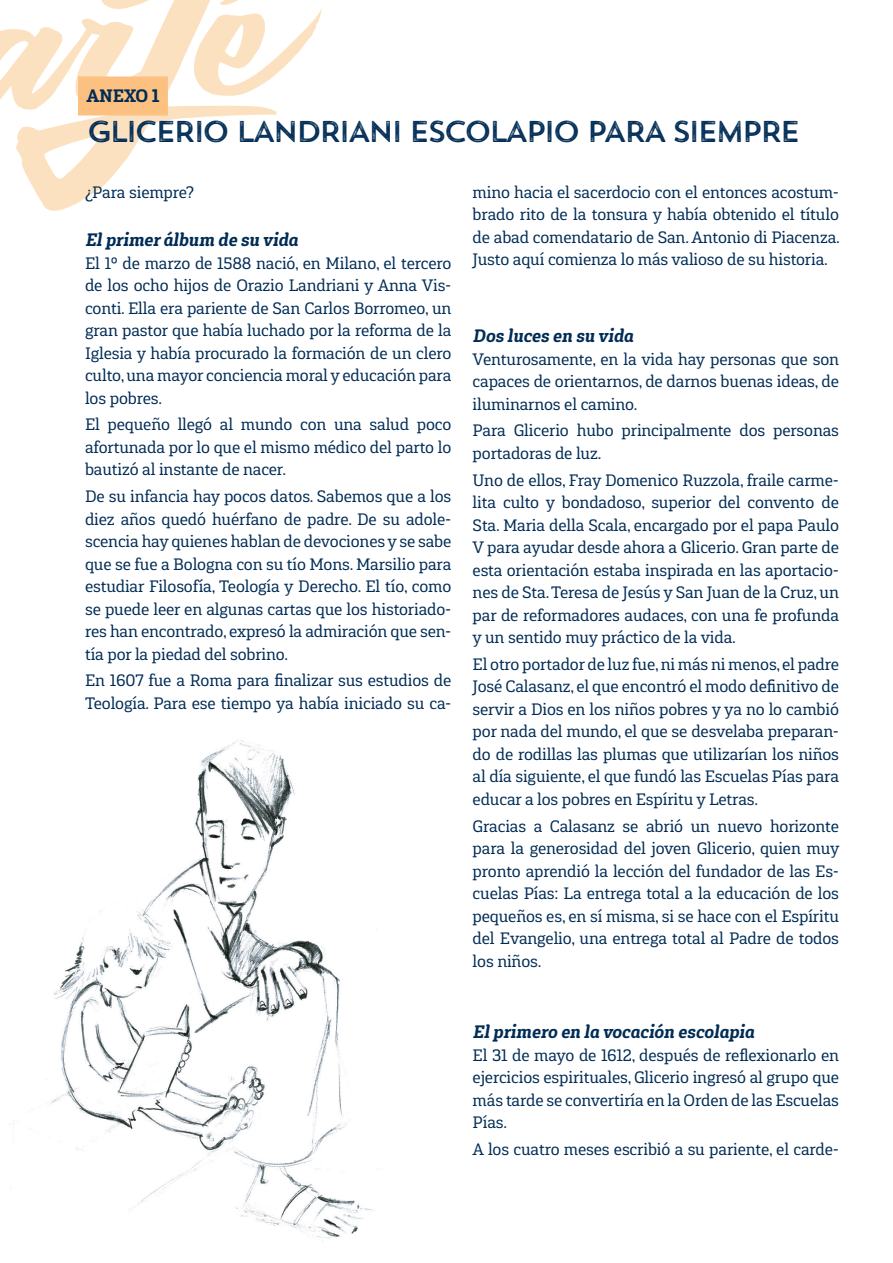
<style>
.page{position:relative;width:893px;height:1263px;background:#fff}
.page>*{position:absolute;margin:0;border:0;box-sizing:border-box;transform-origin:0 0}
.titulillo{font:30px "Trend Rough Sans One";letter-spacing:-.12em;color:#002c55}
.ladillo2{font:italic 900 18px "Gaspo Slab";color:#002c55}
.ladillo_especial{font:900 18px "Gaspo Slab";letter-spacing:-.01em;color:#002c55}
.t1{font:16.5px/22.5px "Gaspo Slab";letter-spacing:-.01em;color:#002c55;text-align:justify}
</style>
<div class="page">
<svg style="left:0;top:0;width:322px;height:211px"></svg>
<div style="left:78px;top:76px;width:90px;height:39px;background:#fcc180"></div>
<img style="left:9px;top:740px;width:364px;height:501px">
<p class="ladillo_especial" style="left:87px;top:84px;width:74px">ANEXO 1</p>
<p class="titulillo" style="left:87px;top:113px;width:716px">GLICERIO LANDRIANI ESCOLAPIO PARA SIEMPRE</p>
<p class="t1" style="left:85px;top:180px;width:111px">¿Para siempre?</p>
<p class="ladillo2" style="left:85px;top:228px;width:214px">El primer álbum de su vida</p>
<p class="t1" style="left:85px;top:251px;width:368px">El 1º de marzo de 1588 nació, en Milano, el tercero de los ocho hijos de Orazio Landriani y Anna Vis&shy;conti. Ella era pariente de San Carlos Borromeo, un gran pastor que había luchado por la reforma de la Iglesia y había procurado la formación de un clero culto, una mayor conciencia moral y educación para los pobres.</p>
<p class="t1" style="left:85px;top:413px;width:368px">El pequeño llegó al mundo con una salud poco afortunada por lo que el mismo médico del parto lo bautizó al instante de nacer.</p>
<p class="t1" style="left:85px;top:485px;width:368px">De su infancia hay pocos datos. Sabemos que a los diez años quedó huérfano de padre. De su adole&shy;scencia hay quienes hablan de devociones y se sabe que se fue a Bologna con su tío Mons. Marsilio para estudiar Filosofía, Teología y Derecho. El tío, como se puede leer en algunas cartas que los historiado&shy;res han encontrado, expresó la admiración que sen&shy;tía por la piedad del sobrino.</p>
<p class="t1" style="left:85px;top:669px;width:368px">En 1607 fue a Roma para finalizar sus estudios de<br>Teología. Para ese tiempo ya había iniciado su ca-</p>
<p class="t1" style="left:473px;top:180px;width:369px">mino hacia el sacerdocio con el entonces acostum&shy;brado rito de la tonsura y había obtenido el título de abad comendatario de San. Antonio di Piacenza.<br>Justo aquí comienza lo más valioso de su historia.</p>
<p class="ladillo2" style="left:473px;top:324px;width:162px">Dos luces en su vida</p>
<p class="t1" style="left:473px;top:347px;width:368px">Venturosamente, en la vida hay personas que son capaces de orientarnos, de darnos buenas ideas, de iluminarnos el camino.</p>
<p class="t1" style="left:473px;top:419px;width:368px">Para Glicerio hubo principalmente dos personas portadoras de luz.</p>
<p class="t1" style="left:473px;top:468px;width:368px">Uno de ellos, Fray Domenico Ruzzola, fraile carme&shy;lita culto y bondadoso, superior del convento de Sta. Maria della Scala, encargado por el papa Paulo V para ayudar desde ahora a Glicerio. Gran parte de esta orientación estaba inspirada en las aportacio&shy;nes de Sta. Teresa de Jesús y San Juan de la Cruz, un par de reformadores audaces, con una fe profunda y un sentido muy práctico de la vida.</p>
<p class="t1" style="left:473px;top:653px;width:368px">El otro portador de luz fue, ni más ni menos, el padre José Calasanz, el que encontró el modo definitivo de servir a Dios en los niños pobres y ya no lo cambió por nada del mundo, el que se desvelaba preparan&shy;do de rodillas las plumas que utilizarían los niños al día siguiente, el que fundó las Escuelas Pías para educar a los pobres en Espíritu y Letras.</p>
<p class="t1" style="left:473px;top:814px;width:368px">Gracias a Calasanz se abrió un nuevo horizonte para la generosidad del joven Glicerio, quien muy pronto aprendió la lección del fundador de las Es&shy;cuelas Pías: La entrega total a la educación de los pequeños es, en sí misma, si se hace con el Espíritu del Evangelio, una entrega total al Padre de todos los niños.</p>
<p class="ladillo2" style="left:473px;top:1020px;width:283px">El primero en la vocación escolapia</p>
<p class="t1" style="left:473px;top:1043px;width:368px">El 31 de mayo de 1612, después de reflexionarlo en ejercicios espirituales, Glicerio ingresó al grupo que más tarde se convertiría en la Orden de las Escuelas Pías.</p>
<p class="t1" style="left:473px;top:1138px;width:368px">A los cuatro meses escribió a su pariente, el carde-</p>
</div>
